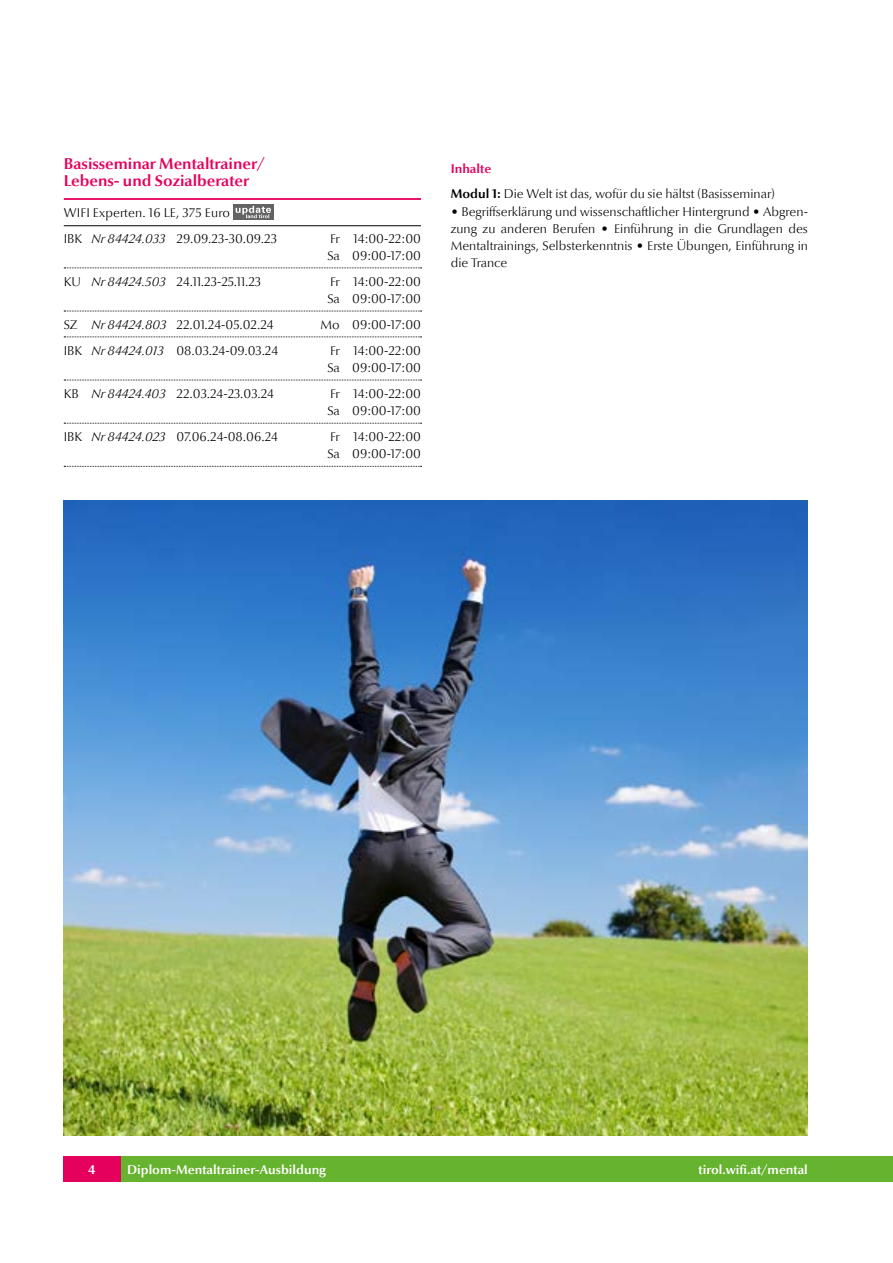
<style>
.page{position:relative;width:893px;height:1263px;background:#fff}
.page>*{position:absolute;margin:0;border:0;box-sizing:border-box;transform-origin:0 0}
.t1{font:700 15.75px/17.2px "Optima Nova LT";color:#e6005e}
.t2{font:300 12.75px/17.2px "Optima Nova LT";color:#000}
.t3{font:700 12.75px "Optima Nova LT";color:#fff}
.s1{font-style:italic}
.s2{font-weight:700;color:#e6005e}
.s3{font-weight:700}
</style>
<div class="page">
<div style="left:121px;top:1156px;width:772px;height:26px;background:#65b32e"></div>
<div style="left:64px;top:1156px;width:57px;height:26px;background:#e6005e"></div>
<img style="left:64px;top:501px;width:744px;height:634px">
<hr style="left:64px;top:198px;width:357px;height:2px;background:#e6005e">
<hr style="left:64px;top:225px;width:357px;height:1px;background:#000">
<svg style="left:64px;top:267px;width:358px;height:1px"></svg>
<svg style="left:64px;top:311px;width:358px;height:1px"></svg>
<svg style="left:64px;top:336px;width:358px;height:1px"></svg>
<svg style="left:64px;top:380px;width:358px;height:1px"></svg>
<svg style="left:64px;top:423px;width:358px;height:1px"></svg>
<svg style="left:64px;top:466px;width:358px;height:1px"></svg>
<div style="left:233px;top:204px;width:40px;height:16px;background:#646363"></div>
<svg style="left:236px;top:206px;width:35px;height:12px"></svg>
<p class="t1" style="left:64px;top:155px;width:203px">Basisseminar Mentaltrainer/<br>Lebens- und Sozialberater</p>
<p class="t2" style="left:64px;top:199px;width:215px;line-height:26.1px">WIFI Experten. 16 LE, 375 Euro<br>IBK <span class="s1">Nr 84424.033</span> 29.09.23-30.09.23</p>
<p class="t2" style="left:327px;top:230px;width:95px">Fr 14:00-22:00<br>Sa 09:00-17:00</p>
<p class="t2" style="left:64px;top:273px;width:199px">KU <span class="s1">Nr 84424.503</span> 24.11.23-25.11.23</p>
<p class="t2" style="left:327px;top:273px;width:95px">Fr 14:00-22:00<br>Sa 09:00-17:00</p>
<p class="t2" style="left:64px;top:316px;width:211px">SZ <span class="s1">Nr 84424.803</span> 22.01.24-05.02.24</p>
<p class="t2" style="left:321px;top:316px;width:102px">Mo 09:00-17:00</p>
<p class="t2" style="left:64px;top:342px;width:216px">IBK <span class="s1">Nr 84424.013</span> 08.03.24-09.03.24</p>
<p class="t2" style="left:327px;top:342px;width:95px">Fr 14:00-22:00<br>Sa 09:00-17:00</p>
<p class="t2" style="left:64px;top:385px;width:212px">KB <span class="s1">Nr 84424.403</span> 22.03.24-23.03.24</p>
<p class="t2" style="left:327px;top:385px;width:95px">Fr 14:00-22:00<br>Sa 09:00-17:00</p>
<p class="t2" style="left:64px;top:428px;width:216px">IBK <span class="s1">Nr 84424.023</span> 07.06.24-08.06.24</p>
<p class="t2" style="left:327px;top:428px;width:95px">Fr 14:00-22:00<br>Sa 09:00-17:00</p>
<p class="t2" style="left:451px;top:156px;width:326px;line-height:25.8px"><span class="s2">Inhalte<br></span><span class="s3">Modul 1:</span> Die Welt ist das, wofür du sie hältst (Basisseminar)</p>
<p class="t2" style="left:451px;top:203px;width:359px;text-align:justify">• Begriffserklärung und wissenschaftlicher Hintergrund • Abgren&shy;zung zu anderen Berufen • Einführung in die Grundlagen des Mentaltrainings, Selbsterkenntnis • Erste Übungen, Einführung in die Trance</p>
<p class="t3" style="left:88px;top:1162px;width:9px">4</p>
<p class="t3" style="left:127px;top:1162px;width:201px">Diplom-Mentaltrainer-Ausbildung</p>
<p class="t3" style="left:698px;top:1163px;width:111px">tirol.wifi.at/mental</p>
</div>
